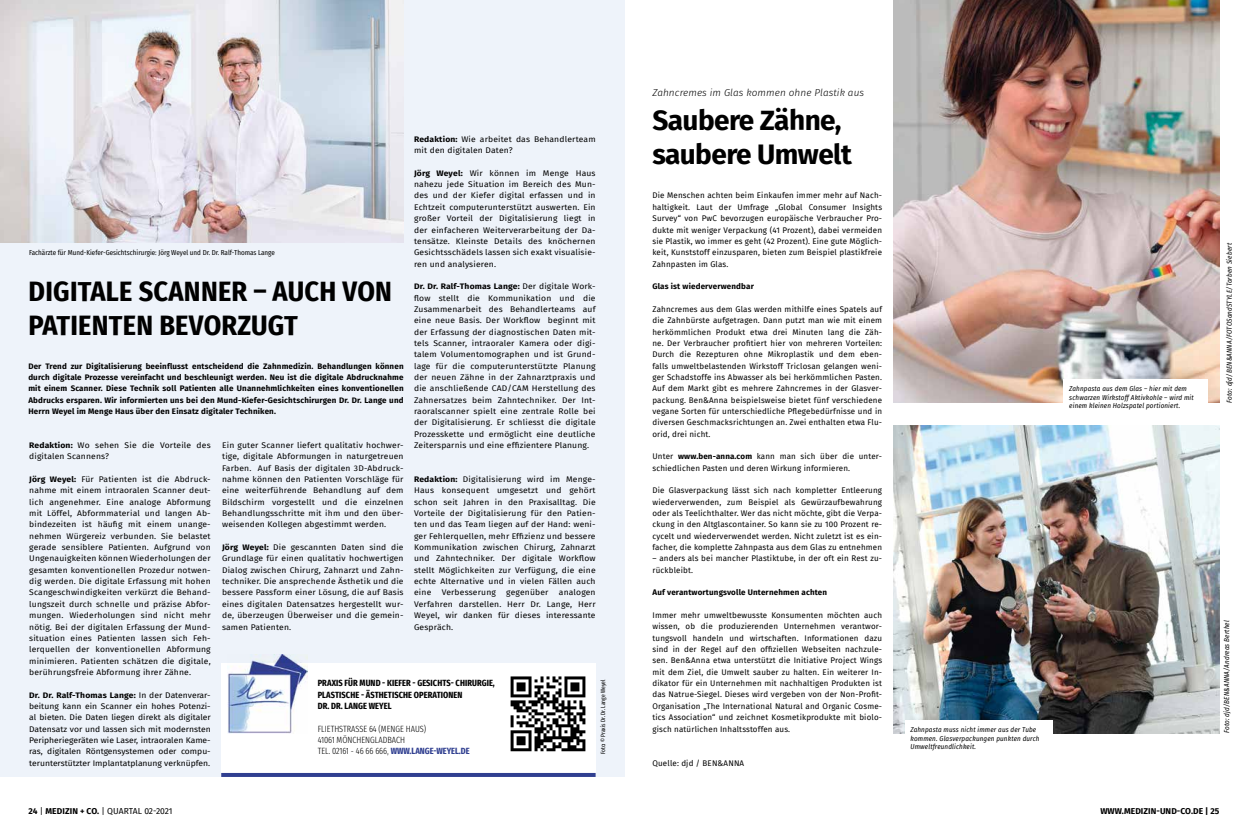
<style>
.page{position:relative;width:1248px;height:828px;background:#fff}
.page>*{position:absolute;margin:0;border:0;box-sizing:border-box;transform-origin:0 0}
.t1{font:700 28px/33.6px "Fira Sans Condensed";letter-spacing:.01em;color:#000}
.t2{font:700 28px/33.6px "Fira Sans";letter-spacing:-.02em;color:#000}
.t3{font:italic 300 10px "Fira Sans";letter-spacing:.01em;color:#000}
.t4{font:700 extra-condensed 9px/11.3px "Fira Sans";letter-spacing:.01em;color:#000}
.t5{font:300 extra-condensed 9px/11.3px "Fira Sans";color:#000}
.t6{font:8.5px "Fira Sans";letter-spacing:-.005em;color:#000}
.t7{font:700 8.5px "Fira Sans";letter-spacing:.01em;color:#000}
.t8{font:8px/11.3px "Fira Sans";letter-spacing:.02em;color:#000;text-align:justify;scale:1.07 1}
.t9{font:8px/11.3px "Fira Sans";letter-spacing:.02em;color:#000;text-align:justify}
.t10{font:700 8px/11.3px "Fira Sans";letter-spacing:.02em;color:#000;text-align:justify}
.t11{font:italic 7px/8.4px "Fira Sans Condensed";letter-spacing:.02em;color:#000}
.t12{font:7px "Fira Sans Condensed";color:#000}
.t13{font:extra-condensed 6px "Fira Sans";color:#000}
.s1{font-weight:700}
.s2{font-weight:700;color:#303f90}
</style>
<div class="page">
<div style="left:0;top:0;width:624px;height:776px;background:#eef3fa"></div>
<div style="left:221px;top:663px;width:374px;height:148px;background:#fff"></div>
<img style="left:0;top:0;width:403px;height:243px">
<img style="left:228px;top:655px;width:80px;height:78px">
<svg style="left:510px;top:676px;width:76px;height:76px"></svg>
<svg style="left:510px;top:676px;width:75px;height:75px"></svg>
<hr style="left:221px;top:773px;width:374px;height:4px;background:#303f90">
<img style="left:893px;top:0;width:326px;height:403px">
<img style="left:893px;top:425px;width:326px;height:308px">
<div style="left:1063px;top:379px;width:144px;height:35px;background:#fff"></div>
<div style="left:904px;top:720px;width:148px;height:34px;background:#fff"></div>
<p class="t8" style="left:414px;top:133px;width:171px"><span class="s1">Redaktion:</span> Wie arbeitet das Behandlerteam mit den digitalen Daten?</p>
<p class="t8" style="left:414px;top:167px;width:171px"><span class="s1">Jörg Weyel:</span> Wir können im Menge Haus nahezu jede Situation im Bereich des Mun&shy;des und der Kiefer digital erfassen und in Echtzeit computerunterstützt auswerten. Ein großer Vorteil der Digitalisierung liegt in der einfacheren Weiterverarbeitung der Da&shy;tensätze. Kleinste Details des knöchernen Gesichtsschädels lassen sich exakt visualisie&shy;ren und analysieren.</p>
<p class="t8" style="left:414px;top:280px;width:171px"><span class="s1">Dr. Dr. Ralf-Thomas Lange:</span> Der digitale Work&shy;flow stellt die Kommunikation und die Zusammenarbeit des Behandlerteams auf eine neue Basis. Der Workflow beginnt mit der Erfassung der diagnostischen Daten mit&shy;tels Scanner, intraoraler Kamera oder digi&shy;talem Volumentomographen und ist Grund&shy;lage für die computerunterstützte Planung der neuen Zähne in der Zahnarztpraxis und die anschließende CAD/CAM Herstellung des Zahnersatzes beim Zahntechniker. Der Int&shy;raoralscanner spielt eine zentrale Rolle bei der Digitalisierung. Er schliesst die digitale Prozesskette und ermöglicht eine deutliche Zeitersparnis und eine effizientere Planung.</p>
<p class="t8" style="left:414px;top:473px;width:171px"><span class="s1">Redaktion:</span> Digitalisierung wird im Menge-Haus konsequent umgesetzt und gehört schon seit Jahren in den Praxisalltag. Die Vorteile der Digitalisierung für den Patien&shy;ten und das Team liegen auf der Hand: weni&shy;ger Fehlerquellen, mehr Effizienz und bessere Kommunikation zwischen Chirurg, Zahnarzt und Zahntechniker. Der digitale Workflow stellt Möglichkeiten zur Verfügung, die eine echte Alternative und in vielen Fällen auch eine</p>
<p class="t12" style="left:29px;top:247px;width:247px">Fachärzte für Mund-Kiefer-Gesichtschirurgie: Jörg Weyel und Dr. Dr. Ralf-Thomas Lange</p>
<h1 class="t1" style="left:28px;top:272px;width:365px">DIGITALE SCANNER – AUCH VON<br>PATIENTEN BEVORZUGT</h1>
<p class="t10" style="left:28px;top:360px;width:377px">Der Trend zur Digitalisierung beeinflusst entscheidend die Zahnmedizin. Behandlungen können durch digitale Prozesse vereinfacht und beschleunigt werden. Neu ist die digitale Abdrucknahme mit einem Scanner. Diese Technik soll Patienten alle Unannehmlichkeiten eines konventionellen Abdrucks ersparen. Wir informierten uns bei den Mund-Kiefer-Gesichtschirurgen Dr. Dr. Lange und Herrn Weyel im Menge Haus über den Einsatz digitaler Techniken.</p>
<p class="t8" style="left:222px;top:439px;width:171px">Ein guter Scanner liefert qualitativ hochwer&shy;tige, digitale Abformungen in naturgetreuen Farben. Auf Basis der digitalen 3D-Abdruck&shy;nahme können den Patienten Vorschläge für eine weiterführende Behandlung auf dem Bildschirm vorgestellt und die einzelnen Behandlungsschritte mit ihm und den über&shy;weisenden Kollegen abgestimmt werden.</p>
<p class="t8" style="left:222px;top:541px;width:171px"><span class="s1">Jörg Weyel:</span> Die gescannten Daten sind die Grundlage für einen qualitativ hochwertigen Dialog zwischen Chirurg, Zahnarzt und Zahn&shy;techniker. Die ansprechende Ästhetik und die bessere Passform einer Lösung, die auf Basis eines digitalen Datensatzes hergestellt wur&shy;de, überzeugen Überweiser und die gemein&shy;samen Patienten.</p>
<p class="t8" style="left:29px;top:439px;width:171px"><span class="s1">Redaktion:</span> Wo sehen Sie die Vorteile des digitalen Scannens?</p>
<p class="t8" style="left:29px;top:473px;width:171px"><span class="s1">Jörg Weyel:</span> Für Patienten ist die Abdruck&shy;nahme mit einem intraoralen Scanner deut&shy;lich angenehmer. Eine analoge Abformung mit Löffel, Abformmaterial und langen Ab&shy;bindezeiten ist häufig mit einem unange&shy;nehmen Würgereiz verbunden. Sie belastet gerade sensiblere Patienten. Aufgrund von Ungenauigkeiten können Wiederholungen der gesamten konventionellen Prozedur notwen&shy;dig werden. Die digitale Erfassung mit hohen Scangeschwindigkeiten verkürzt die Behand&shy;lungszeit durch schnelle und präzise Abfor&shy;mungen. Wiederholungen sind nicht mehr nötig. Bei der digitalen Erfassung der Mund&shy;situation eines Patienten lassen sich Feh&shy;lerquellen der konventionellen Abformung minimieren. Patienten schätzen die digitale, berührungsfreie Abformung ihrer Zähne.</p>
<p class="t8" style="left:29px;top:689px;width:171px"><span class="s1">Dr. Dr. Ralf-Thomas Lange:</span> In der Datenverar&shy;beitung kann ein Scanner ein hohes Potenzi&shy;al bieten. Die Daten liegen direkt als digitaler Datensatz vor und lassen sich mit modernsten Peripheriegeräten wie Laser, intraoralen Kame&shy;ras, digitalen Röntgensystemen oder compu&shy;terunterstützter Implantatplanung verknüpfen.</p>
<p class="t8" style="left:441px;top:587px;width:52px">Verbesserung</p>
<p class="t8" style="left:506px;top:587px;width:41px">gegenüber</p>
<p class="t8" style="left:414px;top:587px;width:171px;text-indent:145px">analogen Verfahren darstellen. Herr Dr. Lange, Herr Weyel, wir danken für dieses interessante Gespräch.</p>
<p class="t4" style="left:318px;top:677px;width:179px">PRAXIS FÜR MUND - KIEFER - GESICHTS- CHIRURGIE,<br>PLASTISCHE - ÄSTHETISCHE OPERATIONEN<br>DR. DR. LANGE WEYEL</p>
<p class="t5" style="left:317px;top:723px;width:153px">FLIETHSTRASSE 64 (MENGE HAUS)<br>41061 MÖNCHENGLADBACH<br>TEL. 02161 - 46 66 666, <span class="s2">WWW.LANGE-WEYEL.DE</span></p>
<p class="t13" style="left:598px;top:754px;width:76px;rotate:-90deg">Foto: © Praxis Dr. Dr. Lange Weyel</p>
<p class="t6" style="left:29px;top:804px;width:145px"><span class="s1">24</span> | <span class="s1">MEDIZIN + CO.</span> | QUARTAL 02-2021</p>
<p class="t3" style="left:652px;top:86px;width:213px">Zahncremes im Glas kommen ohne Plastik aus</p>
<h1 class="t2" style="left:652px;top:102px;width:201px">Saubere Zähne, saubere Umwelt</h1>
<p class="t9" style="left:652px;top:190px;width:231px">Die Menschen achten beim Einkaufen immer mehr auf Nach&shy;haltigkeit. Laut der Umfrage „Global Consumer Insights Survey“ von PwC bevorzugen europäische Verbraucher Pro&shy;dukte mit weniger Verpackung (41 Prozent), dabei vermeiden sie Plastik, wo immer es geht (42 Prozent). Eine gute Möglich&shy;keit, Kunststoff einzusparen, bieten zum Beispiel plastikfreie Zahnpasten im Glas.</p>
<p class="t10" style="left:652px;top:280px;width:103px">Glas ist wiederverwendbar</p>
<p class="t9" style="left:652px;top:303px;width:231px">Zahncremes aus dem Glas werden mithilfe eines Spatels auf die Zahnbürste aufgetragen. Dann putzt man wie mit einem herkömmlichen Produkt etwa drei Minuten lang die Zäh&shy;ne. Der Verbraucher profitiert hier von mehreren Vorteilen:<br>Durch die Rezepturen ohne Mikroplastik und dem eben&shy;falls umweltbelastenden Wirkstoff Triclosan gelangen weni&shy;ger Schadstoffe ins Abwasser als bei herkömmlichen Pasten.<br>Auf dem Markt gibt es mehrere Zahncremes in der Glasver&shy;packung. Ben&amp;Anna beispielsweise bietet fünf verschiedene vegane Sorten für unterschiedliche Pflegebedürfnisse und in diversen Geschmacksrichtungen an. Zwei enthalten etwa Flu&shy;orid, drei nicht.</p>
<p class="t9" style="left:652px;top:451px;width:231px">Unter <span class="s1">www.ben-anna.com</span> kann man sich über die unter&shy;schiedlichen Pasten und deren Wirkung informieren.</p>
<p class="t9" style="left:652px;top:485px;width:231px">Die Glasverpackung lässt sich nach kompletter Entleerung wiederverwenden, zum Beispiel als Gewürzaufbewahrung oder als Teelichthalter. Wer das nicht möchte, gibt die Verpa&shy;ckung in den Altglascontainer. So kann sie zu 100 Prozent re&shy;cycelt und wiederverwendet werden. Nicht zuletzt ist es ein&shy;facher, die komplette Zahnpasta aus dem Glas zu entnehmen</p>
<p class="t9" style="left:652px;top:553px;width:231px">– anders als bei mancher Plastiktube, in der oft ein Rest zu&shy;rückbleibt.</p>
<p class="t10" style="left:652px;top:586px;width:176px">Auf verantwortungsvolle Unternehmen achten</p>
<p class="t9" style="left:652px;top:609px;width:231px">Immer mehr umweltbewusste Konsumenten möchten auch wissen, ob die produzierenden Unternehmen verantwor&shy;tungsvoll handeln und wirtschaften. Informationen dazu sind in der Regel auf den offiziellen Webseiten nachzule&shy;sen. Ben&amp;Anna etwa unterstützt die Initiative Project Wings mit dem Ziel, die Umwelt sauber zu halten. Ein weiterer In&shy;dikator für ein Unternehmen mit nachhaltigen Produkten ist das Natrue-Siegel. Dieses wird vergeben von der Non-Profit-Organisation „The International Natural and Organic Cosme&shy;tics Association“ und zeichnet Kosmetikprodukte mit biolo&shy;gisch natürlichen Inhaltsstoffen aus.</p>
<p class="t9" style="left:652px;top:757px;width:93px">Quelle: djd / BEN&amp;ANNA</p>
<p class="t11" style="left:910px;top:725px;width:130px">Zahnpasta muss nicht immer aus der Tube kommen. Glasverpackungen punkten durch<br>Umweltfreundlichkeit.</p>
<p class="t11" style="left:1069px;top:384px;width:126px">Zahnpasta aus dem Glas – hier mit dem schwarzen Wirkstoff Aktivkohle – wird mit einem kleinen Holzspatel portioniert.</p>
<p class="t11" style="left:1224px;top:403px;width:161px;rotate:-90deg">Foto: djd/BEN&amp;ANNA/FOTOSandSTYLE/Torben Siebert</p>
<p class="t11" style="left:1221px;top:733px;width:114px;rotate:-90deg">Foto: djd/BEN&amp;ANNA/Andreas Berthel</p>
<p class="t7" style="left:1100px;top:803px;width:120px">WWW.MEDIZIN-UND-CO.DE | 25</p>
</div>
